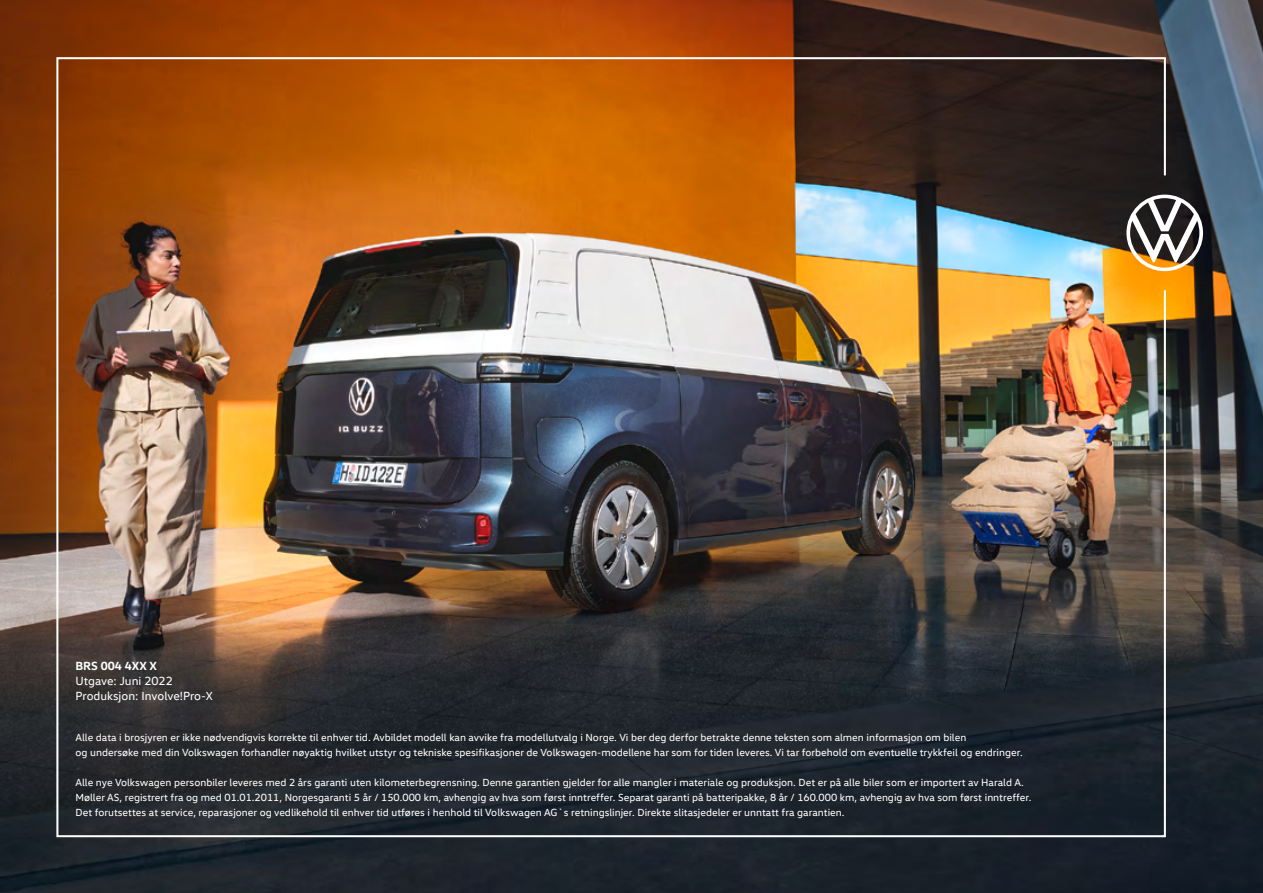
<style>
.page{position:relative;width:1263px;height:893px;background:#fff}
.page>*{position:absolute;margin:0;border:0;box-sizing:border-box;transform-origin:0 0}
.t1{font:12px/15px "VW Head";color:#fff}
.t2{font:700 12px "VW Head";color:#fff}
.t3{font:10.5px/15px "VW Head";color:#fff}
</style>
<div class="page">
<img style="left:0;top:0;width:1263px;height:893px">
<img style="left:55px;top:56px;width:1112px;height:782px">
<svg style="left:1126px;top:195px;width:77px;height:76px"></svg>
<p class="t2" style="left:75px;top:658px;width:83px">BRS 004 4XX X</p>
<p class="t1" style="left:75px;top:673px;width:139px">Utgave: Juni 2022<br>Produksjon: Involve!Pro-X</p>
<p class="t3" style="left:75px;top:729px;width:949px">Alle data i brosjyren er ikke nødvendigvis korrekte til enhver tid. Avbildet modell kan avvike fra modellutvalg i Norge. Vi ber deg derfor betrakte denne teksten som almen informasjon om bilen<br>og undersøke med din Volkswagen forhandler nøyaktig hvilket utstyr og tekniske spesifikasjoner de Volkswagen-modellene har som for tiden leveres. Vi tar forbehold om eventuelle trykkfeil og endringer.</p>
<p class="t3" style="left:75px;top:774px;width:957px">Alle nye Volkswagen personbiler leveres med 2 års garanti uten kilometerbegrensning. Denne garantien gjelder for alle mangler i materiale og produksjon. Det er på alle biler som er importert av Harald A.<br>Møller AS, registrert fra og med 01.01.2011, Norgesgaranti 5 år / 150.000 km, avhengig av hva som først inntreffer. Separat garanti på batteripakke, 8 år / 160.000 km, avhengig av hva som først inntreffer.<br>Det forutsettes at service, reparasjoner og vedlikehold til enhver tid utføres i henhold til Volkswagen AG`s retningslinjer. Direkte slitasjedeler er unntatt fra garantien.</p>
</div>
